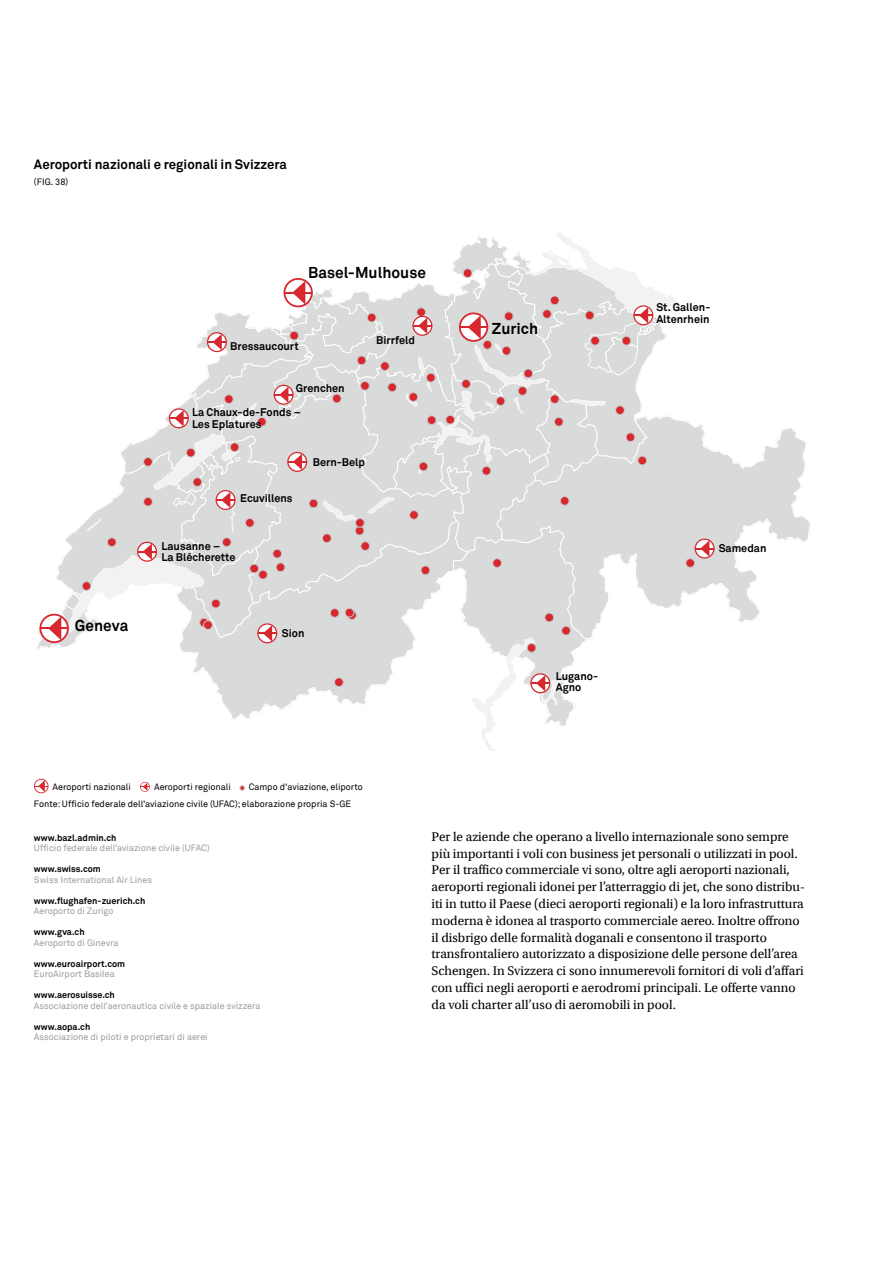
<style>
.page{position:relative;width:893px;height:1263px;background:#fff}
.page>*{position:absolute;margin:0;border:0;box-sizing:border-box;transform-origin:0 0}
.t1{font:15.45px "Akkurat S GE Bold";color:#000}
.t2{font:13.2px/16.8px "Utopia S GE Regular";color:#000}
.t3{font:13.2px "Akkurat S GE Bold";color:#000}
.t4{font:10.95px/11.9px "Akkurat S GE Bold";color:#000}
.t5{font:9px "Akkurat S GE Regular";color:#9c9c9d}
.t6{font:9px "Akkurat S GE Regular";color:#000}
.t7{font:9px "Akkurat S GE Bold";color:#000}
</style>
<div class="page">
<svg style="left:34px;top:779px;width:15px;height:14px"></svg>
<svg style="left:140px;top:782px;width:10px;height:10px"></svg>
<svg style="left:240px;top:786px;width:5px;height:4px"></svg>
<svg style="left:678px;top:420px;width:132px;height:202px"></svg>
<div style="left:686px;top:559px;width:9px;height:8px;background:#d7282f;border-radius:50%"></div>
<div style="left:686px;top:559px;width:9px;height:8px;border:1px solid #c5c6c6;border-radius:50%"></div>
<svg style="left:37px;top:232px;width:641px;height:519px"></svg>
<svg style="left:695px;top:538px;width:20px;height:20px"></svg>
<p class="t3" style="left:34px;top:154px;width:254px">Aeroporti nazionali e regionali in Svizzera</p>
<p class="t6" style="left:34px;top:176px;width:36px">(FIG. 38)</p>
<p class="t1" style="left:308px;top:262px;width:119px">Basel-Mulhouse</p>
<p class="t4" style="left:230px;top:339px;width:70px">Bressaucourt</p>
<p class="t4" style="left:376px;top:333px;width:40px">Birrfeld</p>
<p class="t4" style="left:296px;top:382px;width:50px">Grenchen</p>
<p class="t1" style="left:75px;top:614px;width:55px">Geneva</p>
<p class="t4" style="left:192px;top:406px;width:110px">La Chaux-de-Fonds –<br>Les Eplatures</p>
<p class="t4" style="left:240px;top:492px;width:54px">Ecuvillens</p>
<p class="t4" style="left:313px;top:456px;width:54px">Bern-Belp</p>
<p class="t4" style="left:162px;top:539px;width:75px">Lausanne –<br>La Blécherette</p>
<p class="t4" style="left:282px;top:626px;width:24px">Sion</p>
<p class="t6" style="left:53px;top:781px;width:80px">Aeroporti nazionali</p>
<p class="t6" style="left:154px;top:781px;width:78px">Aeroporti regionali</p>
<p class="t6" style="left:249px;top:781px;width:116px">Campo d’aviazione, eliporto</p>
<p class="t6" style="left:34px;top:797px;width:319px">Fonte: Ufficio federale dell’aviazione civile (UFAC); elaborazione propria S-GE</p>
<p class="t1" style="left:492px;top:317px;width:48px">Zurich</p>
<p class="t4" style="left:656px;top:301px;width:55px">St. Gallen-<br>Altenrhein</p>
<p class="t4" style="left:556px;top:669px;width:44px">Lugano-<br>Agno</p>
<p class="t4" style="left:719px;top:541px;width:49px">Samedan</p>
<p class="t7" style="left:34px;top:831px;width:84px">www.bazl.admin.ch</p>
<p class="t5" style="left:34px;top:842px;width:177px">Ufficio federale dell’aviazione civile (UFAC)</p>
<p class="t7" style="left:34px;top:862px;width:68px">www.swiss.com</p>
<p class="t5" style="left:34px;top:873px;width:120px">Swiss International Air Lines</p>
<p class="t7" style="left:34px;top:894px;width:113px">www.flughafen-zuerich.ch</p>
<p class="t5" style="left:34px;top:905px;width:81px">Aeroporto di Zurigo</p>
<p class="t7" style="left:34px;top:925px;width:52px">www.gva.ch</p>
<p class="t5" style="left:34px;top:936px;width:86px">Aeroporto di Ginevra</p>
<p class="t7" style="left:34px;top:957px;width:93px">www.euroairport.com</p>
<p class="t5" style="left:34px;top:968px;width:82px">EuroAirport Basilea</p>
<p class="t7" style="left:34px;top:988px;width:82px">www.aerosuisse.ch</p>
<p class="t5" style="left:34px;top:999px;width:228px">Associazione dell’aeronautica civile e spaziale svizzera</p>
<p class="t7" style="left:34px;top:1020px;width:58px">www.aopa.ch</p>
<p class="t5" style="left:34px;top:1031px;width:175px">Associazione di piloti e proprietari di aerei</p>
<p class="t2" style="left:432px;top:827px;width:375px">Per le aziende che operano a livello internazionale sono sempre più importanti i voli con business jet personali o utilizzati in pool.<br>Per il traffico commerciale vi sono, oltre agli aeroporti nazionali, aeroporti regionali idonei per l’atterraggio di jet, che sono distribu&shy;iti in tutto il Paese (dieci aeroporti regionali) e la loro infrastruttura moderna è idonea al trasporto commerciale aereo. Inoltre offrono il disbrigo delle formalità doganali e consentono il trasporto transfrontaliero autorizzato a disposizione delle persone dell’area Schengen. In Svizzera ci sono innumerevoli fornitori di voli d’affari con uffici negli aeroporti e aerodromi principali. Le offerte vanno da voli charter all’uso di aeromobili in pool.</p>
</div>
